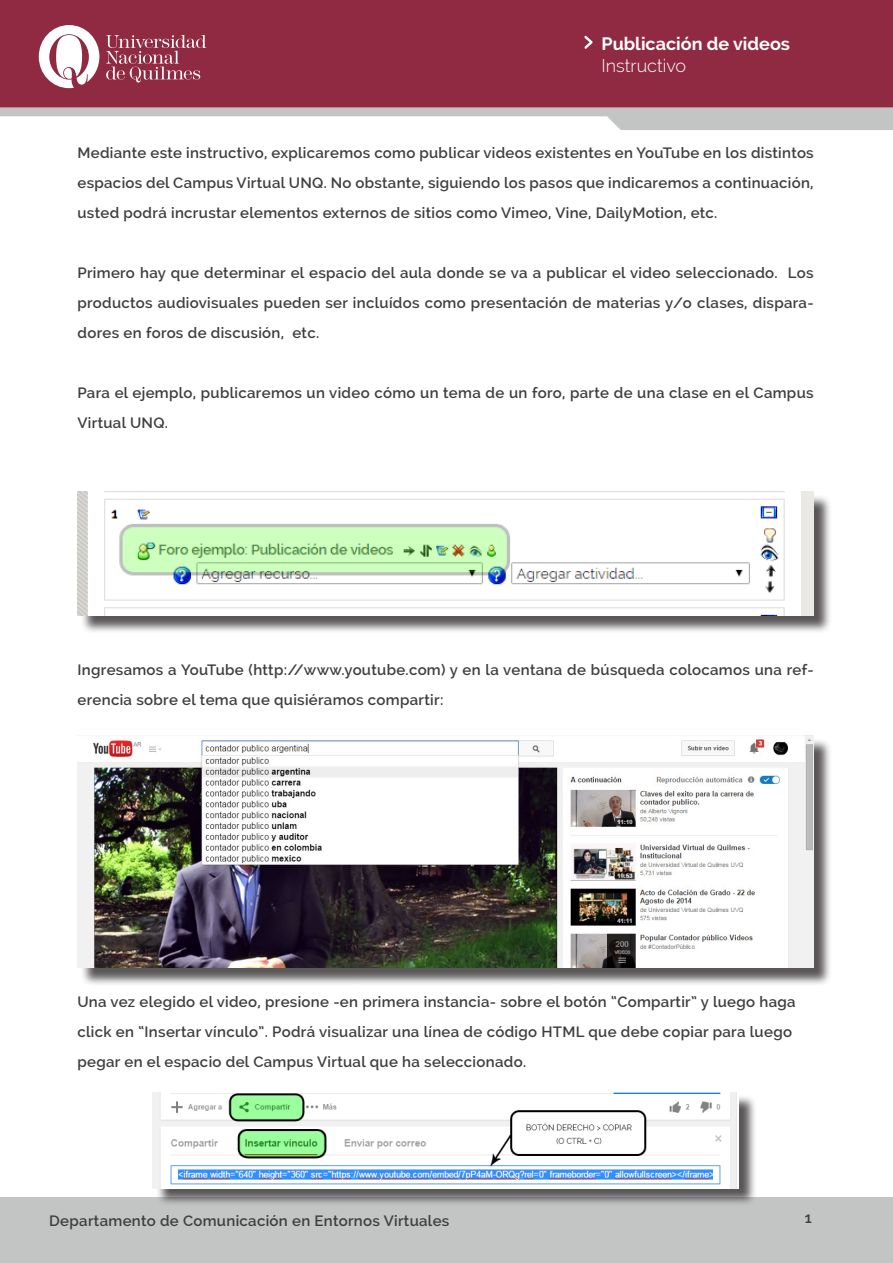
<style>
.page{position:relative;width:893px;height:1263px;background:#fff}
.page>*{position:absolute;margin:0;border:0;box-sizing:border-box;transform-origin:0 0}
.t1{font:700 18px "Raleway";color:#fff}
.t2{font:300 18px "Raleway";color:#fff}
.t3{font:600 15px/30px "Raleway";letter-spacing:.02em;color:#3e3e3f}
</style>
<div class="page">
<div style="left:0;top:0;width:893px;height:107px;background:#902a42"></div>
<svg style="left:39px;top:25px;width:60px;height:63px"></svg>
<svg style="left:106px;top:35px;width:100px;height:48px"></svg>
<svg style="left:584px;top:36px;width:8px;height:13px"></svg>
<svg style="left:0;top:107px;width:893px;height:23px"></svg>
<div style="left:0;top:1197px;width:893px;height:66px;background:#c3c5c4"></div>
<div style="left:80px;top:494px;width:752px;height:140px;background:#231f20;opacity:.75"></div>
<img style="left:77px;top:492px;width:737px;height:123px">
<div style="left:80px;top:738px;width:752px;height:248px;background:#231f20;opacity:.75"></div>
<img style="left:77px;top:736px;width:737px;height:232px">
<div style="left:155px;top:1094px;width:602px;height:113px;background:#231f20;opacity:.75"></div>
<img style="left:153px;top:1092px;width:585px;height:96px">
<p class="t1" style="left:602px;top:33px;width:190px">Publicación de videos</p>
<p class="t2" style="left:602px;top:55px;width:86px">Instructivo</p>
<p class="t3" style="left:77px;top:138px;width:738px;text-align:justify">Mediante este instructivo, explicaremos como publicar videos existentes en YouTube en los distintos espacios del Campus Virtual UNQ. No obstante, siguiendo los pasos que indicaremos a continuación, usted podrá incrustar elementos externos de sitios como Vimeo, Vine, DailyMotion, etc.</p>
<p class="t3" style="left:77px;top:258px;width:738px;text-align:justify">Primero hay que determinar el espacio del aula donde se va a publicar el video seleccionado. Los productos audiovisuales pueden ser incluídos como presentación de materias y/o clases, dispara&shy;dores en foros de discusión, etc.</p>
<p class="t3" style="left:77px;top:378px;width:738px">Para el ejemplo, publicaremos un video cómo un tema de un foro, parte de una clase en el Campus<br>Virtual UNQ.</p>
<p class="t3" style="left:77px;top:655px;width:738px">Ingresamos a YouTube (http://www.youtube.com) y en la ventana de búsqueda colocamos una ref&shy;erencia sobre el tema que quisiéramos compartir:</p>
<p class="t3" style="left:77px;top:987px;width:720px">Una vez elegido el video, presione -en primera instancia- sobre el botón “Compartir” y luego haga click en “Insertar vínculo”. Podrá visualizar una línea de código HTML que debe copiar para luego pegar en el espacio del Campus Virtual que ha seleccionado.</p>
<p class="t3" style="left:49px;top:1206px;width:402px">Departamento de Comunicación en Entornos Virtuales</p>
<p class="t3" style="left:805px;top:1203px;width:9px">1</p>
</div>
